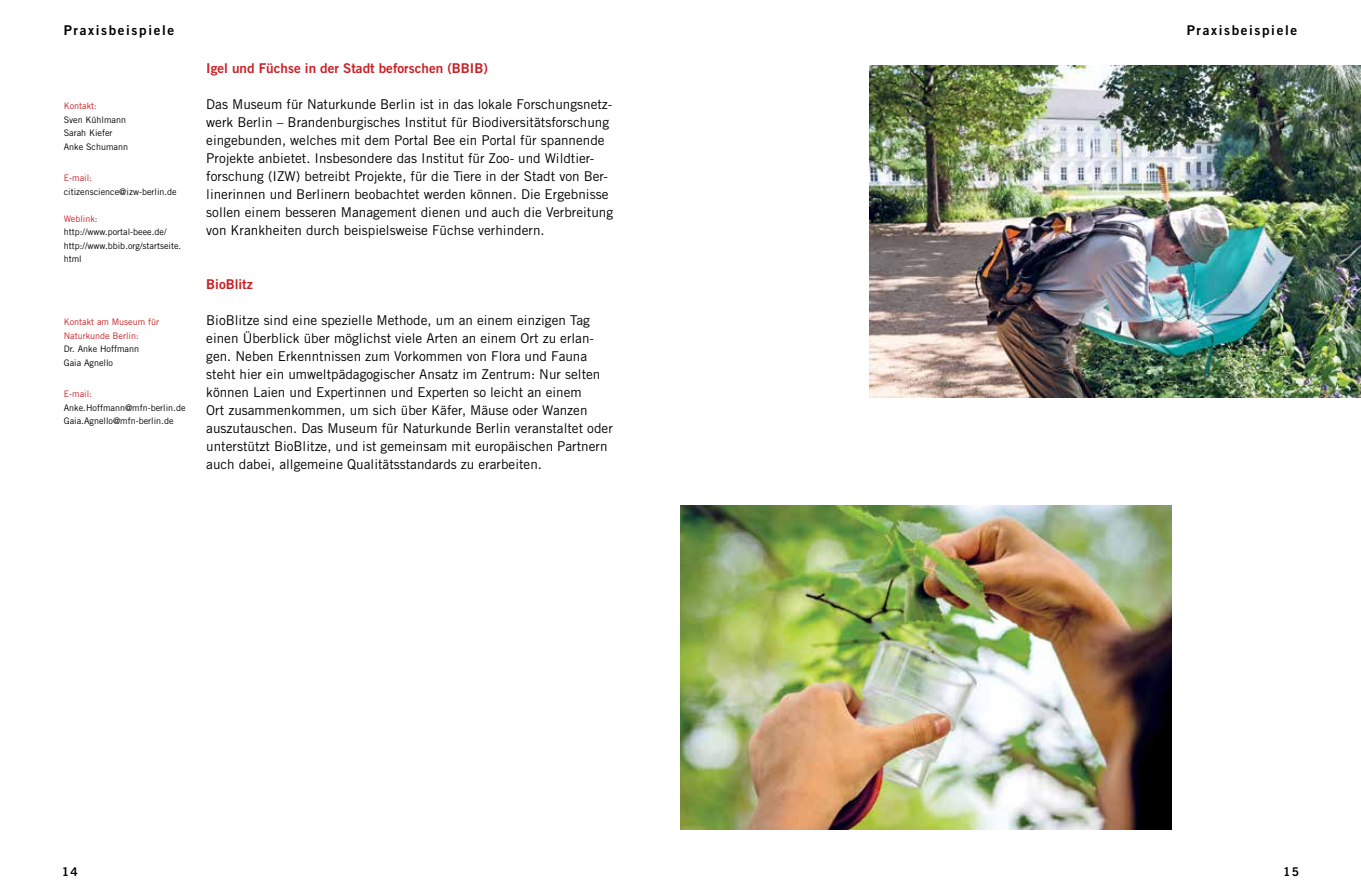
<style>
.page{position:relative;width:1361px;height:893px;background:#fff}
.page>*{position:absolute;margin:0;border:0;box-sizing:border-box;transform-origin:0 0}
.t1{font:13.5px/18px "Trade Gothic LT Std";color:#000}
.t2{font:13.5px "Trade Gothic LT Std Bd 2";color:#ca2026}
.t3{font:13.5px "Trade Gothic LT Std Bd 2";letter-spacing:.12em;color:#000}
.t4{font:12px "Trade Gothic LT Std Bd 2";color:#000}
.t5{font:9px/13.5px "Trade Gothic LT Std";color:#000}
.t6{font:9px/13.5px "Trade Gothic LT Std";color:#ca2026}
</style>
<div class="page">
<img style="left:870px;top:66px;width:491px;height:331px">
<img style="left:680px;top:505px;width:491px;height:324px">
<p class="t3" style="left:64px;top:22px;width:112px">Praxisbeispiele</p>
<p class="t3" style="left:1186px;top:22px;width:112px">Praxisbeispiele</p>
<p class="t6" style="left:64px;top:99px;width:35px">Kontakt:</p>
<p class="t5" style="left:64px;top:113px;width:66px">Sven Kühlmann<br>Sarah Kiefer<br>Anke Schumann</p>
<p class="t6" style="left:64px;top:171px;width:30px">E-mail:</p>
<p class="t5" style="left:64px;top:185px;width:114px">citizenscience@izw-berlin.de</p>
<p class="t6" style="left:64px;top:212px;width:35px">Weblink:</p>
<p class="t5" style="left:64px;top:225px;width:119px">http://www.portal-beee.de/ http://www.bbib.org/startseite. html</p>
<p class="t6" style="left:64px;top:315px;width:97px">Kontakt am Museum für<br>Naturkunde Berlin:</p>
<p class="t5" style="left:64px;top:342px;width:77px">Dr. Anke Hoffmann<br>Gaia Agnello</p>
<p class="t6" style="left:64px;top:387px;width:30px">E-mail:</p>
<p class="t5" style="left:64px;top:401px;width:123px">Anke.Hoffmann@mfn-berlin.de<br>Gaia.Agnello@mfn-berlin.de</p>
<p class="t2" style="left:206px;top:60px;width:283px">Igel und Füchse in der Stadt beforschen (BBIB)</p>
<p class="t1" style="left:206px;top:95px;width:408px">Das Museum für Naturkunde Berlin ist in das lokale Forschungsnetz&shy;werk Berlin – Brandenburgisches Institut für Biodiversitätsforschung eingebunden, welches mit dem Portal Bee ein Portal für spannende Projekte anbietet. Insbesondere das Institut für Zoo- und Wildtier&shy;forschung (IZW) betreibt Projekte, für die Tiere in der Stadt von Ber&shy;linerinnen und Berlinern beobachtet werden können. Die Ergebnisse sollen einem besseren Management dienen und auch die Verbreitung von Krankheiten durch beispielsweise Füchse verhindern.</p>
<p class="t2" style="left:206px;top:276px;width:48px">BioBlitz</p>
<p class="t1" style="left:206px;top:311px;width:408px">BioBlitze sind eine spezielle Methode, um an einem einzigen Tag einen Überblick über möglichst viele Arten an einem Ort zu erlan&shy;gen. Neben Erkenntnissen zum Vorkommen von Flora und Fauna steht hier ein umweltpädagogischer Ansatz im Zentrum: Nur selten können Laien und Expertinnen und Experten so leicht an einem<br>Ort zusammenkommen, um sich über Käfer, Mäuse oder Wanzen auszutauschen. Das Museum für Naturkunde Berlin veranstaltet oder unterstützt BioBlitze, und ist gemeinsam mit europäischen Partnern auch dabei, allgemeine Qualitätsstandards zu erarbeiten.</p>
<p class="t4" style="left:62px;top:864px;width:18px">14</p>
<p class="t4" style="left:1283px;top:864px;width:18px">15</p>
</div>
